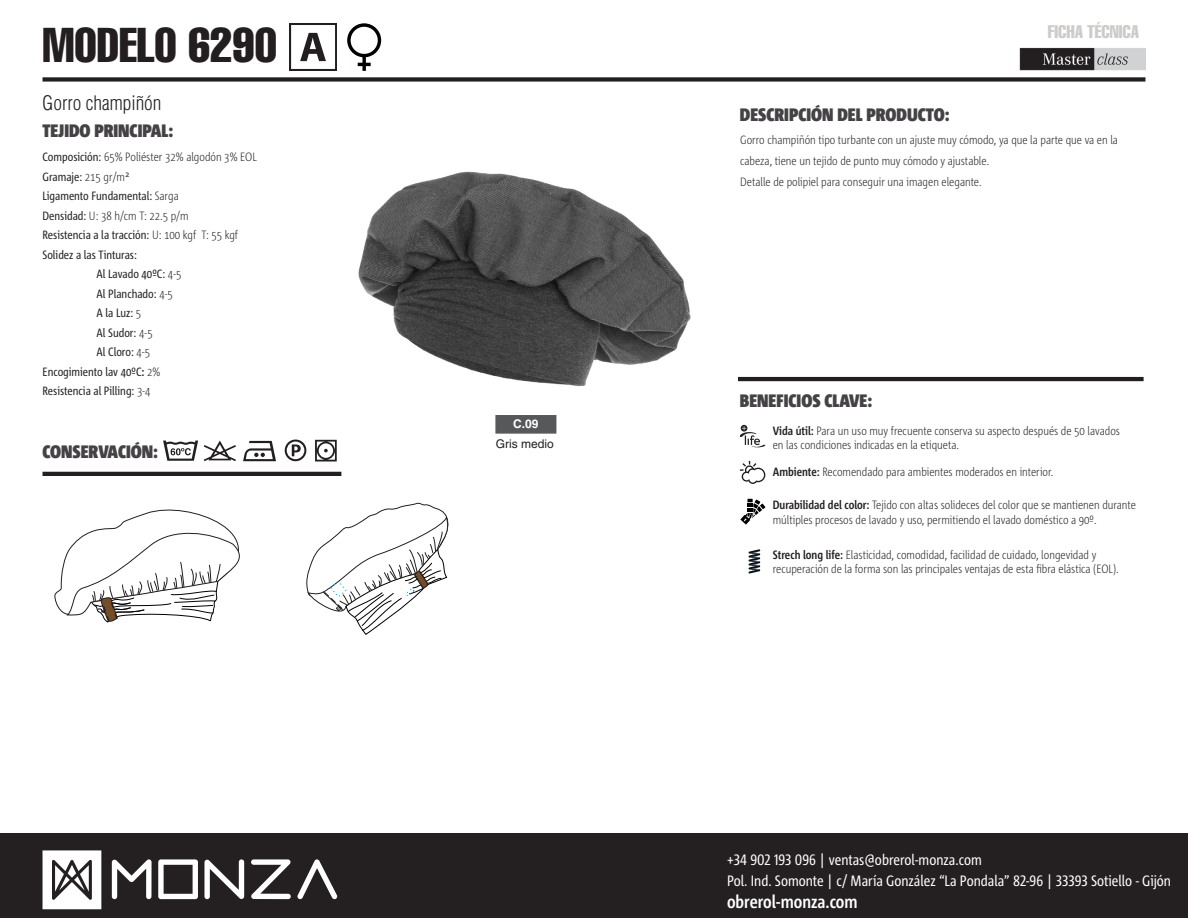
<style>
.page{position:relative;width:1188px;height:918px;background:#fff}
.page>*{position:absolute;margin:0;border:0;box-sizing:border-box;transform-origin:0 0}
.t1{font:48px "Helvetica LT Std Comp";color:#231f20}
.t2{font:300 condensed 19.5px "Helvetica LT Std";color:#231f20}
.t3{font:900 18px "Corpid Cd LF";color:#454245}
.t4{font:700 18px "Corpid Cd LF";color:#fff}
.t5{font:18px "Helvetica LT Std Comp";color:#ceccca}
.t6{font:15px "Corpid Cd LF";color:#fff}
.t7{font:300 12px/14.4px "Corpid Cd";color:#231f20}
.t8{font:12px "Corpid Cd";color:#231f20}
.t9{font:12px "Helvetica LT Std";color:#231f20}
.t10{font:700 12px "Helvetica LT Std";color:#fff}
.s1{font-weight:400}
.s2{font-weight:300}
.s3{font-family:"Corpid";font-weight:300}
.s4{font-weight:700}
</style>
<div class="page">
<div style="left:43px;top:77px;width:1102px;height:5px;background:#231f20"></div>
<div style="left:0;top:833px;width:1188px;height:85px;background:#241f21"></div>
<svg style="left:158px;top:859px;width:40px;height:40px"></svg>
<svg style="left:204px;top:859px;width:40px;height:40px"></svg>
<svg style="left:251px;top:859px;width:40px;height:40px"></svg>
<svg style="left:297px;top:859px;width:41px;height:41px"></svg>
<svg style="left:112px;top:859px;width:40px;height:40px"></svg>
<svg style="left:43px;top:850px;width:58px;height:59px"></svg>
<svg style="left:289px;top:23px;width:48px;height:48px"></svg>
<img style="left:333px;top:171px;width:358px;height:291px">
<hr style="left:738px;top:377px;width:406px;height:4px;background:#231f20">
<img style="left:1020px;top:47px;width:125px;height:24px">
<svg style="left:163px;top:441px;width:35px;height:20px"></svg>
<svg style="left:204px;top:441px;width:32px;height:20px"></svg>
<svg style="left:243px;top:441px;width:33px;height:20px"></svg>
<svg style="left:285px;top:440px;width:21px;height:21px"></svg>
<svg style="left:315px;top:440px;width:22px;height:21px"></svg>
<svg style="left:55px;top:509px;width:185px;height:114px"></svg>
<svg style="left:306px;top:503px;width:142px;height:132px"></svg>
<svg style="left:740px;top:426px;width:25px;height:22px"></svg>
<svg style="left:740px;top:461px;width:25px;height:23px"></svg>
<svg style="left:740px;top:499px;width:25px;height:26px"></svg>
<svg style="left:748px;top:549px;width:12px;height:25px"></svg>
<svg style="left:347px;top:23px;width:34px;height:48px"></svg>
<div style="left:495px;top:415px;width:61px;height:19px;background:#57585a;border:2px solid #57585a"></div>
<hr style="left:43px;top:472px;width:298px;height:4px;background:#231f20">
<p class="t1" style="left:43px;top:14px;width:236px">MODELO 6290</p>
<p class="t5" style="left:1048px;top:21px;width:93px">FICHA TÉCNICA</p>
<p class="t2" style="left:43px;top:90px;width:121px">Gorro champiñón</p>
<p class="t3" style="left:43px;top:121px;width:132px">TEJIDO PRINCIPAL:</p>
<p class="t3" style="left:740px;top:105px;width:211px">DESCRIPCIÓN DEL PRODUCTO:</p>
<p class="t7" style="left:740px;top:130px;width:379px;line-height:21px">Gorro champiñón tipo turbante con un ajuste muy cómodo, ya que la parte que va en la cabeza, tiene un tejido de punto muy cómodo y ajustable.</p>
<p class="t7" style="left:740px;top:175px;width:243px">Detalle de polipiel para conseguir una imagen elegante.</p>
<p class="t7" style="left:43px;top:150px;width:216px"><span class="s1">Composición:</span> 65% Poliéster 32% algodón 3% EOL</p>
<p class="t8" style="left:43px;top:170px;width:88px">Gramaje: <span class="s2">215 gr/m</span><span class="s3">²</span></p>
<p class="t8" style="left:43px;top:190px;width:138px">Ligamento Fundamental: <span class="s2">Sarga</span></p>
<p class="t7" style="left:43px;top:209px;width:148px"><span class="s1">Densidad:</span> U: 38 h/cm T: 22.5 p/m</p>
<p class="t8" style="left:43px;top:229px;width:197px">Resistencia a la tracción: <span class="s2">U: 100 kgf T: 55 kgf</span></p>
<p class="t8" style="left:43px;top:248px;width:96px">Solidez a las Tinturas:</p>
<p class="t8" style="left:97px;top:268px;width:86px">Al Lavado 40ºC: <span class="s2">4-5</span></p>
<p class="t8" style="left:97px;top:287px;width:78px">Al Planchado: <span class="s2">4-5</span></p>
<p class="t8" style="left:97px;top:307px;width:46px">A la Luz: <span class="s2">5</span></p>
<p class="t8" style="left:97px;top:326px;width:58px">Al Sudor: <span class="s2">4-5</span></p>
<p class="t8" style="left:97px;top:346px;width:55px">Al Cloro: <span class="s2">4-5</span></p>
<p class="t8" style="left:43px;top:365px;width:119px">Encogimiento lav 40ºC<span class="s4">:</span> <span class="s2">2%</span></p>
<p class="t8" style="left:43px;top:385px;width:110px">Resistencia al Pilling: <span class="s2">3-4</span></p>
<p class="t3" style="left:740px;top:391px;width:134px">BENEFICIOS CLAVE:</p>
<p class="t3" style="left:43px;top:441px;width:117px">CONSERVACIÓN:</p>
<p class="t10" style="left:513px;top:417px;width:27px">C.09</p>
<p class="t9" style="left:496px;top:437px;width:60px">Gris medio</p>
<p class="t7" style="left:773px;top:424px;width:349px"><span class="s4">Vida útil:</span> Para un uso muy frecuente conserva su aspecto después de 50 lavados en las condiciones indicadas en la etiqueta.</p>
<p class="t7" style="left:773px;top:465px;width:282px"><span class="s4">Ambiente:</span> Recomendado para ambientes moderados en interior.</p>
<p class="t7" style="left:773px;top:498px;width:365px"><span class="s4">Durabilidad del color:</span> Tejido con altas solideces del color que se mantienen durante múltiples procesos de lavado y uso, permitiendo el lavado doméstico a 90º.</p>
<p class="t7" style="left:773px;top:547px;width:348px"><span class="s4">Strech long life:</span> Elasticidad, comodidad, facilidad de cuidado, longevidad y recuperación de la forma son las principales ventajas de esta fibra elástica (EOL).</p>
<p class="t6" style="left:727px;top:851px;width:256px">+34 902 193 096 | ventas@obrerol-monza.com</p>
<p class="t6" style="left:727px;top:873px;width:445px">Pol. Ind. Somonte | c/ María González “La Pondala” 82-96 | 33393 Sotiello - Gijón</p>
<p class="t4" style="left:727px;top:892px;width:132px">obrerol-monza.com</p>
</div>
